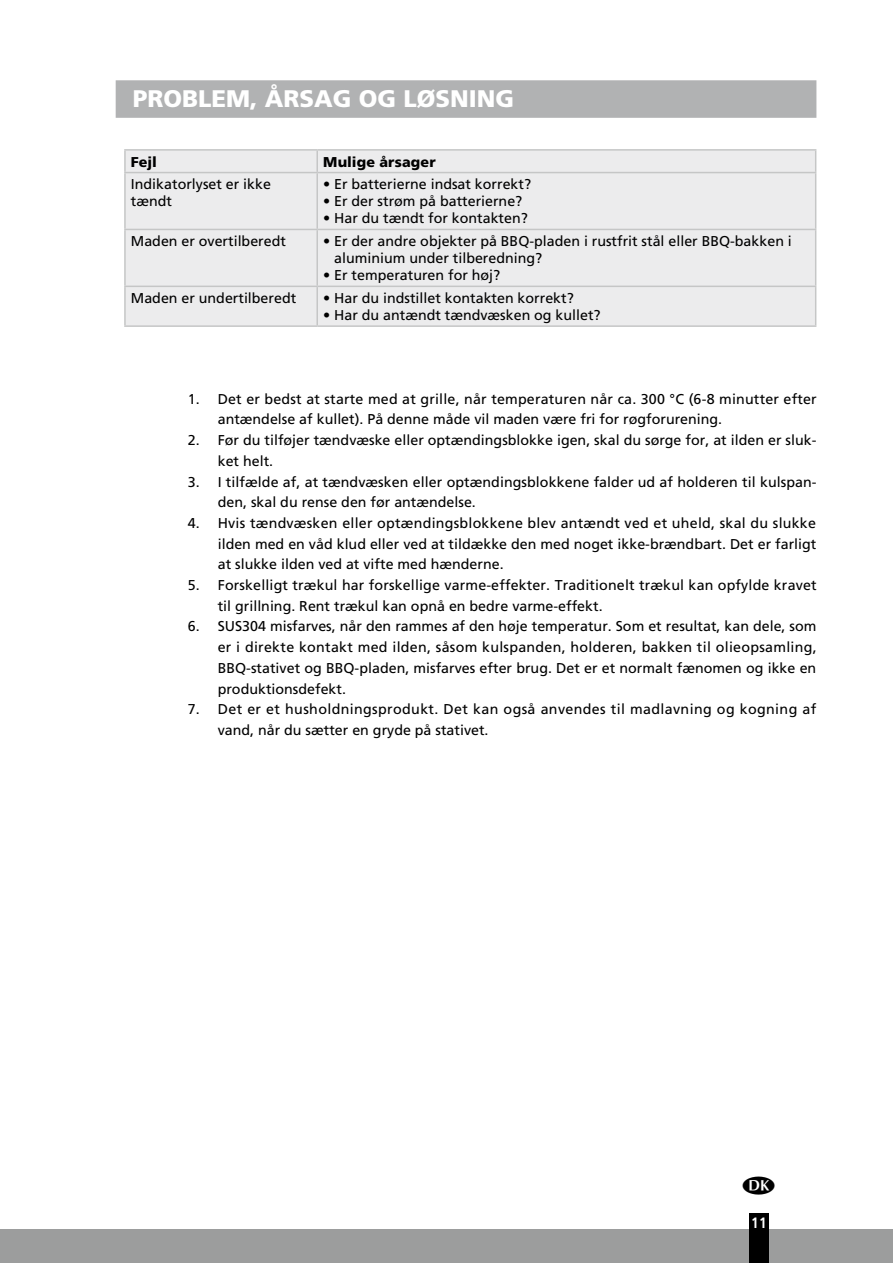
<style>
.page{position:relative;width:893px;height:1263px;background:#fff}
.page>*{position:absolute;margin:0;border:0;box-sizing:border-box;transform-origin:0 0}
.t1{font:900 24px "Frutiger LT Std";color:#fff}
.t2{font:700 condensed 15px "Frutiger LT Std";color:#fff}
.t3{font:14.25px/20.7px "Frutiger LT Std";color:#000}
.t4{font:14.25px/20.7px "Frutiger LT Std";letter-spacing:.025em;color:#000}
.t5{font:900 14.25px "Frutiger LT Std";letter-spacing:.01em;color:#000}
</style>
<div class="page">
<div style="left:0;top:1229px;width:893px;height:34px;background:#9c9d9d"></div>
<div style="left:749px;top:1213px;width:20px;height:50px;background:#000"></div>
<div style="left:116px;top:80px;width:700px;height:38px;background:#b1b2b3"></div>
<div style="left:126px;top:151px;width:689px;height:174px;background:#ececed"></div>
<hr style="left:124px;top:149px;width:193px;height:2px;background:#c5c6c6">
<hr style="left:124px;top:151px;width:2px;height:21px;background:#c5c6c6">
<hr style="left:317px;top:149px;width:499px;height:2px;background:#c5c6c6">
<hr style="left:316px;top:151px;width:2px;height:21px;background:#c5c6c6">
<svg style="left:815px;top:151px;width:1px;height:21px"></svg>
<hr style="left:124px;top:172px;width:193px;height:1px;background:#c5c6c6">
<hr style="left:124px;top:173px;width:2px;height:56px;background:#c5c6c6">
<hr style="left:317px;top:172px;width:499px;height:1px;background:#c5c6c6">
<hr style="left:316px;top:173px;width:2px;height:56px;background:#c5c6c6">
<hr style="left:815px;top:173px;width:1px;height:56px;background:#c5c6c6">
<hr style="left:124px;top:229px;width:193px;height:1px;background:#c5c6c6">
<hr style="left:124px;top:230px;width:2px;height:56px;background:#c5c6c6">
<hr style="left:317px;top:229px;width:499px;height:1px;background:#c5c6c6">
<hr style="left:316px;top:230px;width:2px;height:56px;background:#c5c6c6">
<hr style="left:815px;top:230px;width:1px;height:56px;background:#c5c6c6">
<hr style="left:124px;top:286px;width:193px;height:1px;background:#c5c6c6">
<hr style="left:124px;top:287px;width:2px;height:38px;background:#c5c6c6">
<hr style="left:317px;top:286px;width:499px;height:1px;background:#c5c6c6">
<hr style="left:316px;top:287px;width:2px;height:38px;background:#c5c6c6">
<hr style="left:815px;top:287px;width:1px;height:38px;background:#c5c6c6">
<hr style="left:124px;top:325px;width:193px;height:2px;background:#c5c6c6">
<hr style="left:317px;top:325px;width:499px;height:2px;background:#c5c6c6">
<h1 class="t1" style="left:133px;top:84px;width:383px">PROBLEM, ÅRSAG OG LØSNING</h1>
<p class="t5" style="left:131px;top:153px;width:28px">Fejl</p>
<p class="t5" style="left:323px;top:153px;width:114px">Mulige årsager</p>
<p class="t3" style="left:131px;top:176px;width:142px;line-height:17.1px">Indikatorlyset er ikke tændt</p>
<p class="t3" style="left:323px;top:174px;width:209px">• Er batterierne indsat korrekt?</p>
<p class="t3" style="left:323px;top:191px;width:201px">• Er der strøm på batterierne?</p>
<p class="t3" style="left:323px;top:208px;width:206px">• Har du tændt for kontakten?</p>
<p class="t3" style="left:131px;top:231px;width:157px">Maden er overtilberedt</p>
<p class="t3" style="left:334px;top:233px;width:459px;line-height:17.1px;text-indent:-11px">• Er der andre objekter på BBQ-pladen i rustfrit stål eller BBQ-bakken i aluminium under tilberedning?</p>
<p class="t3" style="left:323px;top:265px;width:179px">• Er temperaturen for høj?</p>
<p class="t3" style="left:131px;top:288px;width:167px">Maden er undertilberedt</p>
<p class="t3" style="left:323px;top:288px;width:252px">• Har du indstillet kontakten korrekt?</p>
<p class="t3" style="left:323px;top:305px;width:279px">• Har du antændt tændvæsken og kullet?</p>
<p class="t3" style="left:218px;top:388px;width:601px;text-indent:-30px">1. Det er bedst at starte med at grille, når temperaturen når ca. 300 °C (6-8 minutter efter antændelse af kullet). På denne måde vil maden være fri for røgforurening.</p>
<p class="t3" style="left:218px;top:430px;width:600px;text-indent:-30px">2. Før du tilføjer tændvæske eller optændingsblokke igen, skal du sørge for, at ilden er sluk&shy;ket helt.</p>
<p class="t3" style="left:218px;top:471px;width:600px;text-indent:-30px">3. I tilfælde af, at tændvæsken eller optændingsblokkene falder ud af holderen til kulspan&shy;den, skal du rense den før antændelse.</p>
<p class="t3" style="left:218px;top:513px;width:600px;text-align:justify;text-indent:-30px">4. Hvis tændvæsken eller optændingsblokkene blev antændt ved et uheld, skal du slukke ilden med en våd klud eller ved at tildække den med noget ikke-brændbart. Det er farligt at slukke ilden ved at vifte med hænderne.</p>
<p class="t3" style="left:218px;top:575px;width:600px;text-indent:-30px">5. Forskelligt trækul har forskellige varme-effekter. Traditionelt trækul kan opfylde kravet til grillning. Rent trækul kan opnå en bedre varme-effekt.</p>
<p class="t3" style="left:218px;top:616px;width:600px;text-align:justify;text-indent:-30px">6. SUS304 misfarves, når den rammes af den høje temperatur. Som et resultat, kan dele, som er i direkte kontakt med ilden, såsom kulspanden, holderen, bakken til olieopsamling, BBQ-stativet og BBQ-pladen, misfarves efter brug. Det er et normalt fænomen og ikke en produktionsdefekt.</p>
<p class="t4" style="left:218px;top:699px;width:600px;text-indent:-30px">7. Det er et husholdningsprodukt. Det kan også anvendes til madlavning og kogning af vand, når du sætter en gryde på stativet.</p>
<p class="t2" style="left:751px;top:1214px;width:17px">11</p>
</div>
